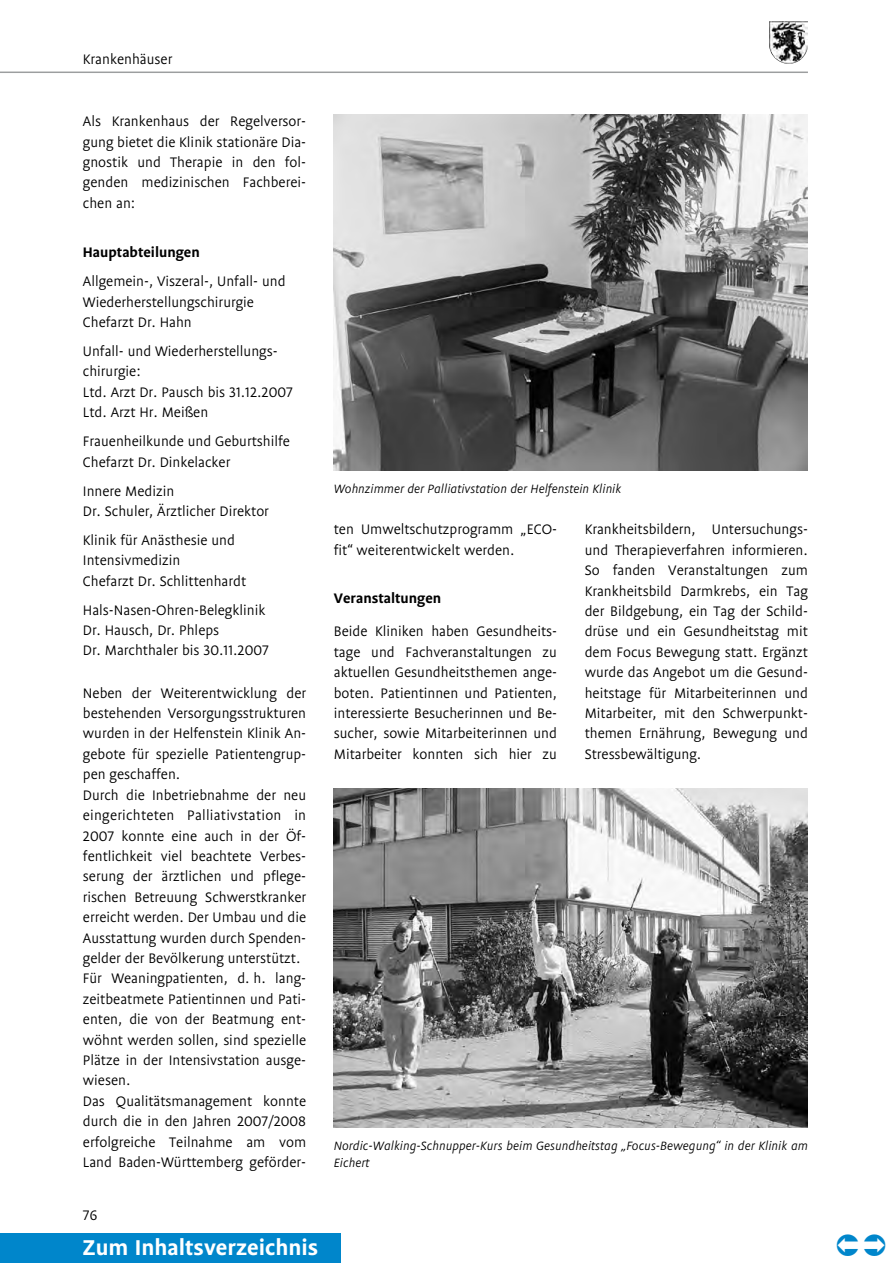
<style>
.page{position:relative;width:893px;height:1263px;background:#fff}
.page>*{position:absolute;margin:0;border:0;box-sizing:border-box;transform-origin:0 0}
.t1{font:700 24px "Flex";color:#fff}
.Grundschrift_10_3{font:15.45px/20.4px "Flex";color:#000}
.Grundschrift_10_3-2{font:700 15.45px "Flex";color:#000}
.Überschrift_Text{font:700 15.45px "Flex";color:#000}
.Bildunteschrift_9{font:italic 13.5px/17.2px "Flex";color:#000}
</style>
<div class="page">
<hr style="left:0;top:72px;width:808px;height:1px;background:#9c9e9f">
<img style="left:769px;top:21px;width:7px;height:38px">
<div style="left:0;top:1233px;width:340px;height:30px;background:#0086cb"></div>
<img style="left:334px;top:115px;width:474px;height:355px">
<img style="left:334px;top:788px;width:474px;height:339px">
<p class="Grundschrift_10_3" style="left:83px;top:49px;width:91px">Krankenhäuser</p>
<p class="Grundschrift_10_3" style="left:83px;top:111px;width:225px">Als Krankenhaus der Regelversor&shy;gung bietet die Klinik stationäre Dia&shy;gnostik und Therapie in den fol&shy;genden medizinischen Fachberei&shy;chen an:</p>
<p class="Grundschrift_10_3-2" style="left:83px;top:244px;width:118px">Hauptabteilungen</p>
<p class="Grundschrift_10_3" style="left:83px;top:271px;width:204px">Allgemein-, Viszeral-, Unfall- und<br>Wiederherstellungschirurgie<br>Chefarzt Dr. Hahn</p>
<p class="Grundschrift_10_3" style="left:83px;top:341px;width:211px">Unfall- und Wiederherstellungs&shy;chirurgie:<br>Ltd. Arzt Dr. Pausch bis 31.12.2007<br>Ltd. Arzt Hr. Meißen</p>
<p class="Grundschrift_10_3" style="left:83px;top:431px;width:209px">Frauenheilkunde und Geburtshilfe<br>Chefarzt Dr. Dinkelacker</p>
<p class="Grundschrift_10_3" style="left:83px;top:481px;width:188px">Innere Medizin<br>Dr. Schuler, Ärztlicher Direktor</p>
<p class="Grundschrift_10_3" style="left:83px;top:530px;width:165px">Klinik für Anästhesie und<br>Intensivmedizin<br>Chefarzt Dr. Schlittenhardt</p>
<p class="Grundschrift_10_3" style="left:83px;top:600px;width:188px">Hals-Nasen-Ohren-Belegklinik<br>Dr. Hausch, Dr. Phleps<br>Dr. Marchthaler bis 30.11.2007</p>
<p class="Grundschrift_10_3" style="left:83px;top:683px;width:225px;text-align:justify">Neben der Weiterentwicklung der bestehenden Versorgungsstrukturen wurden in der Helfenstein Klinik An&shy;gebote für spezielle Patientengrup&shy;pen geschaffen.</p>
<p class="Grundschrift_10_3" style="left:83px;top:785px;width:225px">Durch die Inbetriebnahme der neu eingerichteten Palliativstation in 2007 konnte eine auch in der Öf&shy;fentlichkeit viel beachtete Verbes&shy;serung der ärztlichen und pflege&shy;rischen Betreuung Schwerstkranker erreicht werden. Der Umbau und die Ausstattung wurden durch Spenden&shy;gelder der Bevölkerung unterstützt.</p>
<p class="Grundschrift_10_3" style="left:83px;top:968px;width:225px;text-align:justify">Für Weaningpatienten, d. h. lang&shy;zeitbeatmete Patientinnen und Pati&shy;enten, die von der Beatmung ent&shy;wöhnt werden sollen, sind spezielle Plätze in der Intensivstation ausge&shy;wiesen.</p>
<p class="Grundschrift_10_3" style="left:83px;top:1091px;width:225px;text-align:justify">Das Qualitätsmanagement konnte durch die in den Jahren 2007/2008 erfolgreiche Teilnahme am vom Land Baden-Württemberg geförder-</p>
<p class="Grundschrift_10_3" style="left:83px;top:1205px;width:16px">76</p>
<h1 class="t1" style="left:83px;top:1233px;width:237px">Zum Inhaltsverzeichnis</h1>
<p class="Bildunteschrift_9" style="left:334px;top:480px;width:289px">Wohnzimmer der Palliativstation der Helfenstein Klinik</p>
<p class="Grundschrift_10_3" style="left:334px;top:519px;width:225px">ten Umweltschutzprogramm „ECO&shy;fit“ weiterentwickelt werden.</p>
<p class="Überschrift_Text" style="left:334px;top:589px;width:109px">Veranstaltungen</p>
<p class="Grundschrift_10_3" style="left:334px;top:621px;width:225px;text-align:justify">Beide Kliniken haben Gesundheits&shy;tage und Fachveranstaltungen zu aktuellen Gesundheitsthemen ange&shy;boten. Patientinnen und Patienten, interessierte Besucherinnen und Be&shy;sucher, sowie Mitarbeiterinnen und Mitarbeiter konnten sich hier zu</p>
<p class="Grundschrift_10_3" style="left:585px;top:519px;width:225px">Krankheitsbildern, Untersuchungs&shy;und Therapieverfahren informieren.<br>So fanden Veranstaltungen zum Krankheitsbild Darmkrebs, ein Tag der Bildgebung, ein Tag der Schild&shy;drüse und ein Gesundheitstag mit dem Focus Bewegung statt. Ergänzt wurde das Angebot um die Gesund&shy;heitstage für Mitarbeiterinnen und Mitarbeiter, mit den Schwerpunkt&shy;themen Ernährung, Bewegung und Stressbewältigung.</p>
<p class="Bildunteschrift_9" style="left:334px;top:1137px;width:476px">Nordic-Walking-Schnupper-Kurs beim Gesundheitstag „Focus-Bewegung“ in der Klinik am<br>Eichert</p>
</div>
